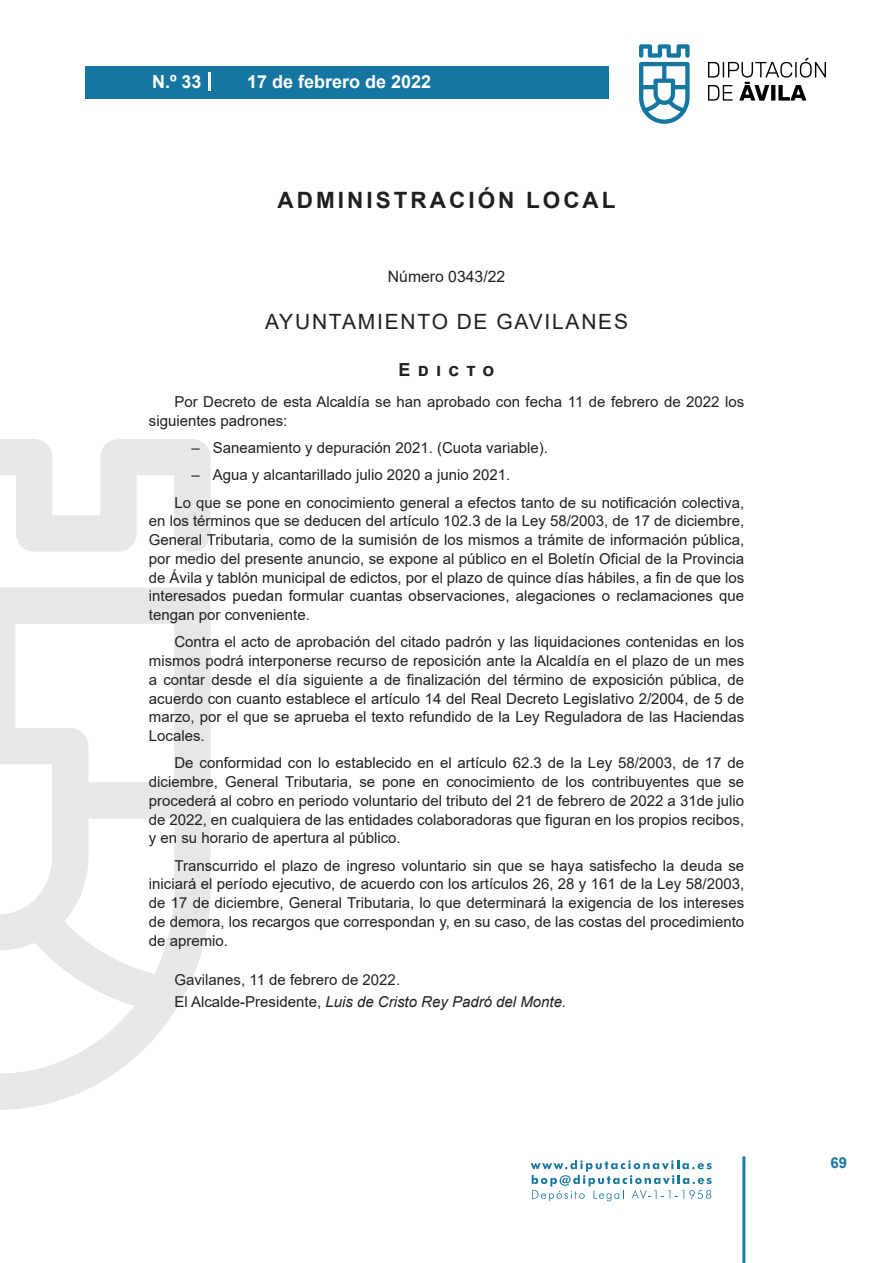
<style>
.page{position:relative;width:893px;height:1263px;background:#fff}
.page>*{position:absolute;margin:0;border:0;box-sizing:border-box;transform-origin:0 0}
.t1{font:700 22.5px "Arial";letter-spacing:.135em;color:#231f20}
.t2{font:21px "Arial";letter-spacing:.085em;color:#231f20}
.t3{font:700 18px "Arial";color:#fff}
.t4{font:700 18px "Arial";letter-spacing:.4em;color:#231f20}
.t5{font:15.75px "Arial";color:#231f20}
.t6{font:15px/18.8px "Arial";color:#231f20;text-align:justify}
.t7{font:700 15px "Arial";color:#1d76a4}
.s1{font-style:italic}
</style>
<div class="page">
<svg style="left:531px;top:1160px;width:181px;height:41px"></svg>
<div style="left:85px;top:66px;width:523px;height:33px;background:#1676a2"></div>
<svg style="left:639px;top:44px;width:51px;height:80px"></svg>
<svg style="left:708px;top:58px;width:118px;height:43px"></svg>
<hr style="left:742px;top:1156px;width:3px;height:107px;background:#1d76a4">
<svg style="left:208px;top:72px;width:2px;height:18px"></svg>
<svg style="left:0;top:439px;width:211px;height:671px"></svg>
<p class="t3" style="left:152px;top:69px;width:51px">N.º 33</p>
<p class="t3" style="left:247px;top:69px;width:186px">17 de febrero de 2022</p>
<h1 class="t1" style="left:277px;top:184px;width:340px">ADMINISTRACIÓN LOCAL</h1>
<p class="t5" style="left:388px;top:266px;width:119px">Número 0343/22</p>
<h2 class="t2" style="left:265px;top:307px;width:365px">AYUNTAMIENTO DE GAVILANES</h2>
<p class="t4" style="left:399px;top:357px;width:97px">Edicto</p>
<p class="t6" style="left:149px;top:392px;width:597px;text-indent:26px">Por Decreto de esta Alcaldía se han aprobado con fecha 11 de febrero de 2022 los siguientes padrones:</p>
<p class="t6" style="left:191px;top:438px;width:358px">– Saneamiento y depuración 2021. (Cuota variable).</p>
<p class="t6" style="left:174px;top:461px;width:571px;line-height:27.3px;text-indent:17px">– Agua y alcantarillado julio 2020 a junio 2021.<br>Lo que se pone en conocimiento general a efectos tanto de su notificación colectiva,</p>
<p class="t6" style="left:149px;top:512px;width:597px">en los términos que se deducen del artículo 102.3 de la Ley 58/2003, de 17 de diciembre, General Tributaria, como de la sumisión de los mismos a trámite de información pública, por medio del presente anuncio, se expone al público en el Boletín Oficial de la Provincia de Ávila y tablón municipal de edictos, por el plazo de quince días hábiles, a fin de que los interesados puedan formular cuantas observaciones, alegaciones o reclamaciones que tengan por conveniente.</p>
<p class="t6" style="left:149px;top:633px;width:597px;text-indent:26px">Contra el acto de aprobación del citado padrón y las liquidaciones contenidas en los mismos podrá interponerse recurso de reposición ante la Alcaldía en el plazo de un mes a contar desde el día siguiente a de finalización del término de exposición pública, de acuerdo con cuanto establece el artículo 14 del Real Decreto Legislativo 2/2004, de 5 de marzo, por el que se aprueba el texto refundido de la Ley Reguladora de las Haciendas Locales.</p>
<p class="t6" style="left:149px;top:754px;width:597px;text-indent:26px">De conformidad con lo establecido en el artículo 62.3 de la Ley 58/2003, de 17 de diciembre, General Tributaria, se pone en conocimiento de los contribuyentes que se procederá al cobro en periodo voluntario del tributo del 21 de febrero de 2022 a 31de julio de 2022, en cualquiera de las entidades colaboradoras que figuran en los propios recibos, y en su horario de apertura al público.</p>
<p class="t6" style="left:149px;top:856px;width:597px;text-indent:26px">Transcurrido el plazo de ingreso voluntario sin que se haya satisfecho la deuda se iniciará el período ejecutivo, de acuerdo con los artículos 26, 28 y 161 de la Ley 58/2003, de 17 de diciembre, General Tributaria, lo que determinará la exigencia de los intereses de demora, los recargos que correspondan y, en su caso, de las costas del procedimiento de apremio.</p>
<p class="t6" style="left:174px;top:968px;width:393px;line-height:22.2px">Gavilanes, 11 de febrero de 2022.<br>El Alcalde-Presidente, <span class="s1">Luis de Cristo Rey Padró del Monte.</span></p>
<p class="t7" style="left:831px;top:1152px;width:18px">69</p>
</div>
